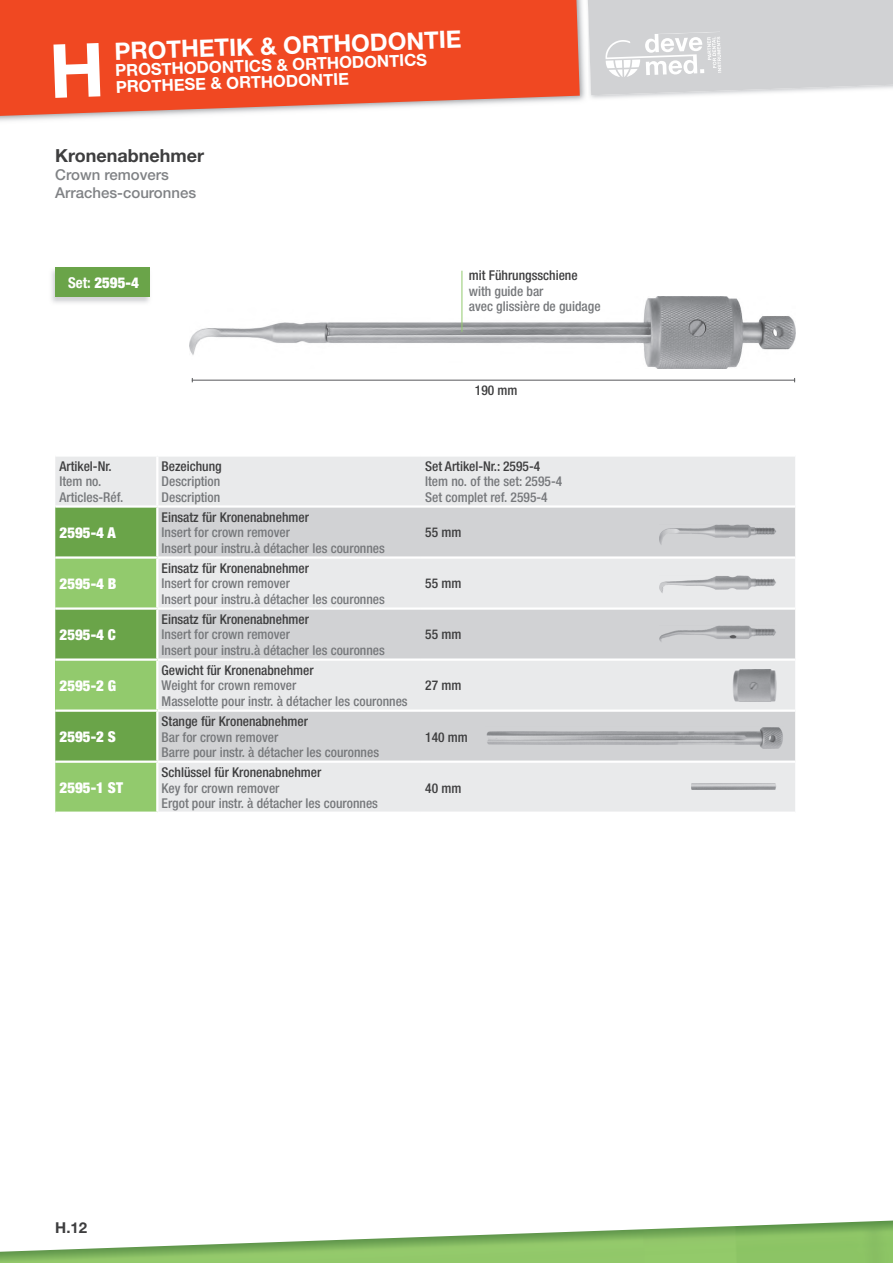
<style>
.page{position:relative;width:893px;height:1263px;background:#fff}
.page>*{position:absolute;margin:0;border:0;box-sizing:border-box;transform-origin:0 0}
.t1{font:700 24px "Helvetica Neue LT Std";color:#fff}
.t2{font:700 18px "Helvetica Neue LT Std";color:#3e3e3f}
.t3{font:700 16.5px "Helvetica Neue LT Std";color:#fff}
.t4{font:900 condensed 15px "Helvetica Neue LT Std";color:#fff}
.t5{font:500 15px/18px "Helvetica Neue LT Std";color:#808285}
.t6{font:700 15px "Helvetica Neue LT Std";color:#3e3e3f}
.t7{font:500 condensed 13.5px/15.3px "Helvetica Neue LT Std";color:#76787b}
.t8{font:500 condensed 13.5px "Helvetica Neue LT Std";color:#3e3e3f}
.s1{font-weight:700}
</style>
<div class="page">
<img style="left:0;top:1220px;width:893px;height:43px">
<img style="left:0;top:0;width:588px;height:121px">
<svg style="left:0;top:0;width:580px;height:116px;background:#ef5734"></svg>
<svg style="left:588px;top:0;width:305px;height:95px;background:#d5d6d7"></svg>
<div style="left:55px;top:457px;width:740px;height:354px;background:#e9eaeb"></div>
<svg style="left:158px;top:508px;width:637px;height:252px;background:#dbdcdd"></svg>
<svg style="left:55px;top:508px;width:101px;height:303px;background:#7ab357"></svg>
<div style="left:55px;top:660px;width:102px;height:51px;background:#92ca6d"></div>
<hr style="left:55px;top:505px;width:102px;height:3px;background:#fff">
<hr style="left:156px;top:508px;width:2px;height:48px;background:#fff">
<hr style="left:55px;top:556px;width:102px;height:3px;background:#fff">
<hr style="left:55px;top:607px;width:102px;height:3px;background:#fff">
<hr style="left:55px;top:658px;width:102px;height:3px;background:#fff">
<hr style="left:55px;top:709px;width:102px;height:3px;background:#fff">
<hr style="left:55px;top:760px;width:102px;height:3px;background:#fff">
<hr style="left:156px;top:610px;width:2px;height:48px;background:#fff">
<hr style="left:156px;top:712px;width:2px;height:48px;background:#fff">
<hr style="left:156px;top:559px;width:2px;height:48px;background:#fff">
<hr style="left:156px;top:457px;width:2px;height:48px;background:#fff">
<hr style="left:156px;top:661px;width:2px;height:48px;background:#fff">
<hr style="left:156px;top:763px;width:2px;height:48px;background:#fff">
<hr style="left:157px;top:505px;width:264px;height:3px;background:#fff">
<hr style="left:421px;top:505px;width:374px;height:3px;background:#fff">
<hr style="left:157px;top:556px;width:264px;height:3px;background:#fff">
<hr style="left:421px;top:556px;width:374px;height:3px;background:#fff">
<hr style="left:157px;top:607px;width:264px;height:3px;background:#fff">
<hr style="left:421px;top:607px;width:374px;height:3px;background:#fff">
<hr style="left:157px;top:658px;width:264px;height:3px;background:#fff">
<hr style="left:421px;top:658px;width:374px;height:3px;background:#fff">
<hr style="left:157px;top:709px;width:264px;height:3px;background:#fff">
<hr style="left:421px;top:709px;width:374px;height:3px;background:#fff">
<hr style="left:157px;top:760px;width:264px;height:3px;background:#fff">
<hr style="left:421px;top:760px;width:374px;height:3px;background:#fff">
<img style="left:659px;top:524px;width:117px;height:22px">
<img style="left:659px;top:576px;width:117px;height:17px">
<img style="left:659px;top:625px;width:117px;height:18px">
<img style="left:733px;top:669px;width:43px;height:33px">
<img style="left:486px;top:727px;width:297px;height:22px">
<img style="left:691px;top:783px;width:85px;height:7px">
<img style="left:189px;top:296px;width:606px;height:73px">
<hr style="left:462px;top:271px;width:1px;height:60px;background:#92ca6d">
<hr style="left:192px;top:380px;width:603px;height:1px;background:#57585a">
<img style="left:51px;top:267px;width:99px;height:36px">
<div style="left:55px;top:267px;width:94px;height:30px;background:#6aa449"></div>
<div style="left:53px;top:43px;width:47px;height:55px;background:#f04822"></div>
<h1 class="t1" style="left:114px;top:36px;width:349px;rotate:-2deg">PROTHETIK &amp; ORTHODONTIE</h1>
<p class="t3" style="left:115px;top:60px;width:314px;rotate:-2deg">PROSTHODONTICS &amp; ORTHODONTICS</p>
<p class="t3" style="left:115px;top:77px;width:235px;rotate:-2deg">PROTHESE &amp; ORTHODONTIE</p>
<h2 class="t2" style="left:55px;top:144px;width:151px">Kronenabnehmer</h2>
<p class="t5" style="left:55px;top:165px;width:142px">Crown removers<br>Arraches-couronnes</p>
<p class="t4" style="left:68px;top:273px;width:72px"><span class="s1">Set:</span> 2595-4</p>
<p class="t8" style="left:60px;top:458px;width:54px">Artikel-Nr.</p>
<p class="t7" style="left:60px;top:474px;width:65px">Item no.<br>Articles-Réf.</p>
<p class="t8" style="left:162px;top:458px;width:62px">Bezeichung</p>
<p class="t7" style="left:162px;top:474px;width:60px">Description<br>Description</p>
<p class="t8" style="left:469px;top:268px;width:110px">mit Führungsschiene</p>
<p class="t7" style="left:469px;top:283px;width:133px">with guide bar<br>avec glissière de guidage</p>
<p class="t8" style="left:475px;top:383px;width:44px">190 mm</p>
<p class="t8" style="left:425px;top:458px;width:117px">Set Artikel-Nr.: 2595-4</p>
<p class="t7" style="left:425px;top:474px;width:139px">Item no. of the set: 2595-4<br>Set complet ref. 2595-4</p>
<p class="t4" style="left:60px;top:523px;width:58px">2595-4 A</p>
<p class="t4" style="left:60px;top:574px;width:59px">2595-4 B</p>
<p class="t4" style="left:60px;top:625px;width:58px">2595-4 C</p>
<p class="t4" style="left:60px;top:676px;width:58px">2595-2 G</p>
<p class="t4" style="left:60px;top:727px;width:58px">2595-2 S</p>
<p class="t4" style="left:60px;top:778px;width:65px">2595-1 ST</p>
<p class="t8" style="left:162px;top:509px;width:149px">Einsatz für Kronenabnehmer</p>
<p class="t7" style="left:162px;top:525px;width:225px">Insert for crown remover<br>Insert pour instru.à détacher les couronnes</p>
<p class="t8" style="left:425px;top:524px;width:38px">55 mm</p>
<p class="t8" style="left:162px;top:560px;width:149px">Einsatz für Kronenabnehmer</p>
<p class="t7" style="left:162px;top:576px;width:225px">Insert for crown remover<br>Insert pour instru.à détacher les couronnes</p>
<p class="t8" style="left:425px;top:576px;width:38px">55 mm</p>
<p class="t8" style="left:162px;top:611px;width:149px">Einsatz für Kronenabnehmer</p>
<p class="t7" style="left:162px;top:627px;width:225px">Insert for crown remover<br>Insert pour instru.à détacher les couronnes</p>
<p class="t8" style="left:425px;top:627px;width:38px">55 mm</p>
<p class="t8" style="left:162px;top:662px;width:154px">Gewicht für Kronenabnehmer</p>
<p class="t7" style="left:162px;top:678px;width:248px">Weight for crown remover<br>Masselotte pour instr. à détacher les couronnes</p>
<p class="t8" style="left:425px;top:678px;width:38px">27 mm</p>
<p class="t8" style="left:162px;top:713px;width:148px">Stange für Kronenabnehmer</p>
<p class="t7" style="left:162px;top:729px;width:219px">Bar for crown remover<br>Barre pour instr. à détacher les couronnes</p>
<p class="t8" style="left:425px;top:729px;width:44px">140 mm</p>
<p class="t8" style="left:162px;top:764px;width:161px">Schlüssel für Kronenabnehmer</p>
<p class="t7" style="left:162px;top:780px;width:218px">Key for crown remover<br>Ergot pour instr. à détacher les couronnes</p>
<p class="t8" style="left:425px;top:780px;width:38px">40 mm</p>
<p class="t6" style="left:55px;top:1219px;width:33px">H.12</p>
</div>
